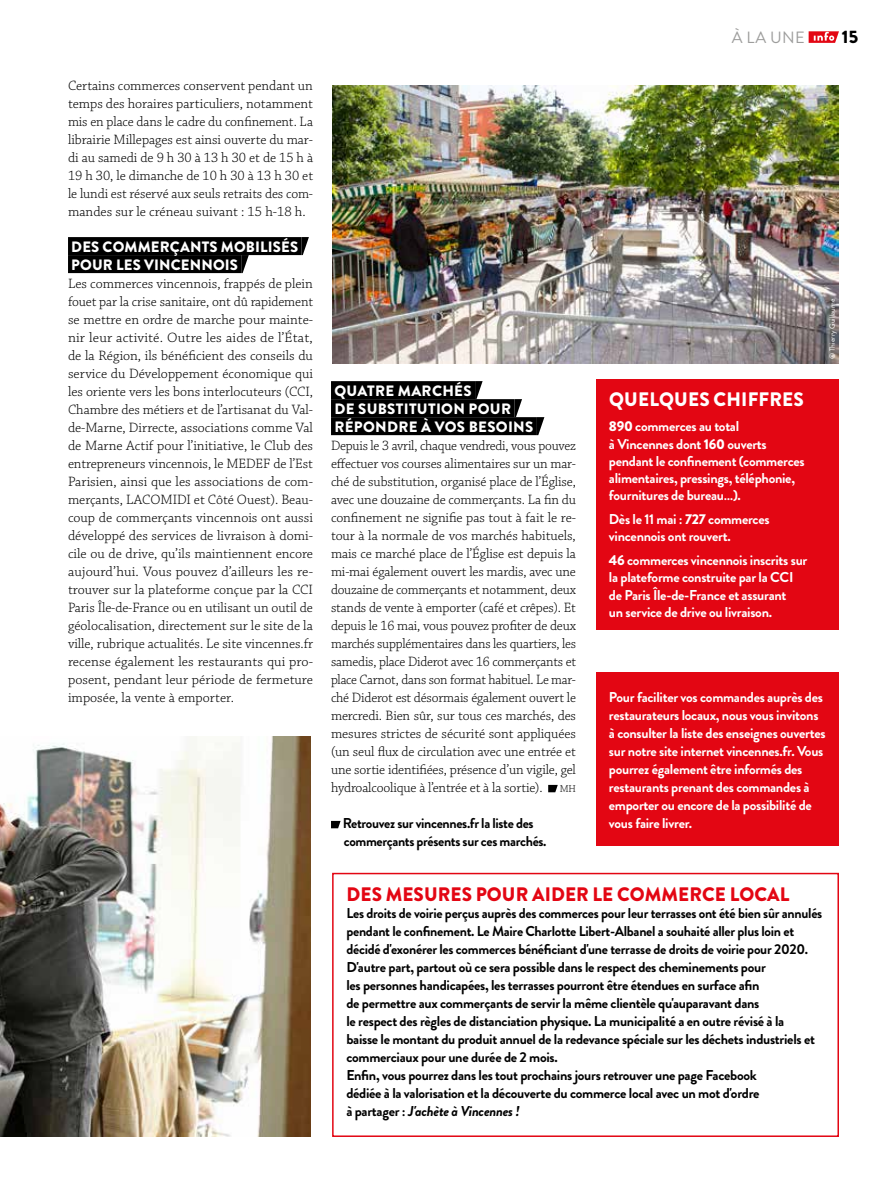
<style>
.page{position:relative;width:893px;height:1191px;background:#fff}
.page>*{position:absolute;margin:0;border:0;box-sizing:border-box;transform-origin:0 0}
.TITRE_ENCADRÉ{font:900 19.5px "Brandon Grotesque";letter-spacing:.005em;color:#e30613}
.TITRE_ENCADRÉ-2{font:900 19.5px "Brandon Grotesque";letter-spacing:.01em;color:#fff}
.t1{font:900 18px "Brandon Grotesque";color:#000}
.t2{font:16.35px "Brandon Grotesque";color:#9d9d9c}
._00_INTER{font:900 15px/18px "Brandon Grotesque";letter-spacing:.02em;color:#fff}
._00_TEXTE_COURANT{font:300 14.25px/18px "Chaparral Pro";letter-spacing:-.005em;color:#000;text-align:justify}
._00_TEXTE_COURANT-2{font:300 14.25px/18px "Chaparral Pro";letter-spacing:-.005em;color:#000;text-align:justify;scale:.96 1}
.TXT_ENCADRE{font:700 14.25px/18px "Brandon Grotesque";letter-spacing:-.02em;color:#000}
.TXT_ENCADRE-2{font:700 14.25px/17.2px "Brandon Grotesque";letter-spacing:-.02em;color:#fff}
._00_INFOS{font:700 14.25px/18px "Brandon Grotesque";letter-spacing:-.025em;color:#000}
._00_credits{font:7.5px "Brandon Grotesque";color:#fff}
.s1{font-size:10.5px}
.s2{font-weight:900}
.s3{font-style:italic}
</style>
<div class="page">
<div style="left:68px;top:237px;width:233px;height:18px;background:#000"></div>
<div style="left:68px;top:255px;width:173px;height:18px;background:#000"></div>
<svg style="left:301px;top:237px;width:8px;height:18px"></svg>
<svg style="left:241px;top:255px;width:8px;height:18px"></svg>
<div style="left:331px;top:381px;width:144px;height:18px;background:#000"></div>
<div style="left:331px;top:399px;width:184px;height:18px;background:#000"></div>
<div style="left:331px;top:417px;width:206px;height:18px;background:#000"></div>
<svg style="left:475px;top:381px;width:8px;height:18px"></svg>
<svg style="left:515px;top:399px;width:7px;height:18px"></svg>
<svg style="left:537px;top:417px;width:7px;height:18px"></svg>
<svg style="left:548px;top:785px;width:10px;height:7px"></svg>
<svg style="left:331px;top:821px;width:10px;height:7px"></svg>
<div style="left:596px;top:379px;width:243px;height:250px;background:#e30613"></div>
<img style="left:0;top:736px;width:311px;height:401px">
<img style="left:332px;top:85px;width:507px;height:278px">
<div style="left:332px;top:872px;width:507px;height:265px;border:2px solid #e30613"></div>
<div style="left:596px;top:672px;width:243px;height:173px;background:#e30613"></div>
<svg style="left:809px;top:31px;width:30px;height:12px"></svg>
<p class="_00_TEXTE_COURANT" style="left:68px;top:77px;width:247px">Certains commerces conservent pendant un temps des horaires particuliers, notamment mis en place dans le cadre du confinement. La librairie Millepages est ainsi ouverte du mar&shy;di au samedi de 9 h 30 à 13 h 30 et de 15 h à 19 h 30, le dimanche de 10 h 30 à 13 h 30 et le lundi est réservé aux seuls retraits des com&shy;mandes sur le créneau suivant : 15 h-18 h.</p>
<p class="_00_INTER" style="left:71px;top:238px;width:228px">DES COMMERÇANTS MOBILISÉS<br>POUR LES VINCENNOIS</p>
<p class="_00_TEXTE_COURANT" style="left:68px;top:275px;width:247px">Les commerces vincennois, frappés de plein fouet par la crise sanitaire, ont dû rapidement se mettre en ordre de marche pour mainte&shy;nir leur activité. Outre les aides de l’État, de la Région, ils bénéficient des conseils du service du Développement économique qui les oriente vers les bons interlocuteurs (CCI, Chambre des métiers et de l’artisanat du Val&shy;de-Marne, Dirrecte, associations comme Val de Marne Actif pour l’initiative, le Club des entrepreneurs vincennois, le MEDEF de l’Est Parisien, ainsi que les associations de com&shy;merçants, LACOMIDI et Côté Ouest). Beau&shy;coup de commerçants vincennois ont aussi développé des services de livraison à domi&shy;cile ou de drive, qu’ils maintiennent encore aujourd’hui. Vous pouvez d’ailleurs les re&shy;trouver sur la plateforme conçue par la CCI Paris Île-de-France ou en utilisant un outil de géolocalisation, directement sur le site de la ville, rubrique actualités. Le site vincennes.fr recense également les restaurants qui pro&shy;posent, pendant leur période de fermeture imposée, la vente à emporter.</p>
<p class="t2" style="left:732px;top:26px;width:75px">À LA UNE</p>
<p class="t1" style="left:842px;top:24px;width:18px">15</p>
<p class="_00_INTER" style="left:334px;top:382px;width:200px">QUATRE MARCHÉS<br>DE SUBSTITUTION POUR<br>RÉPONDRE À VOS BESOINS</p>
<p class="_00_TEXTE_COURANT-2" style="left:331px;top:437px;width:257px">Depuis le 3 avril, chaque vendredi, vous pouvez effectuer vos courses alimentaires sur un mar&shy;ché de substitution, organisé place de l’Église, avec une douzaine de commerçants. La fin du confinement ne signifie pas tout à fait le re&shy;tour à la normale de vos marchés habituels, mais ce marché place de l’Église est depuis la mi-mai également ouvert les mardis, avec une douzaine de commerçants et notamment, deux stands de vente à emporter (café et crêpes). Et depuis le 16 mai, vous pouvez profiter de deux marchés supplémentaires dans les quartiers, les samedis, place Diderot avec 16 commerçants et place Carnot, dans son format habituel. Le mar&shy;ché Diderot est désormais également ouvert le mercredi. Bien sûr, sur tous ces marchés, des mesures strictes de sécurité sont appliquées (un seul flux de circulation avec une entrée et une sortie identifiées, présence d’un vigile, gel hydroalcoolique à l’entrée et à la sortie). <span class="s1">MH</span></p>
<p class="_00_INFOS" style="left:343px;top:814px;width:205px">Retrouvez sur vincennes.fr la liste des commerçants présents sur ces marchés.</p>
<p class="TITRE_ENCADRÉ-2" style="left:609px;top:385px;width:196px">QUELQUES CHIFFRES</p>
<p class="TXT_ENCADRE-2" style="left:609px;top:418px;width:197px"><span class="s2">890</span> commerces au total<br>à Vincennes dont <span class="s2">160</span> ouverts pendant le confinement (commerces alimentaires, pressings, téléphonie, fournitures de bureau…).</p>
<p class="TXT_ENCADRE-2" style="left:609px;top:511px;width:162px">Dès le 11 mai : <span class="s2">727</span> commerces vincennois ont rouvert.</p>
<p class="TXT_ENCADRE-2" style="left:609px;top:551px;width:200px"><span class="s2">46</span> commerces vincennois inscrits sur la plateforme construite par la CCI de Paris Île-de-France et assurant<br>un service de drive ou livraison.</p>
<p class="_00_credits" style="left:827px;top:359px;width:62px;rotate:-90deg">© Thierry Guillaume</p>
<p class="TXT_ENCADRE-2" style="left:609px;top:688px;width:218px;line-height:18px">Pour faciliter vos commandes auprès des restaurateurs locaux, nous vous invitons à consulter la liste des enseignes ouvertes sur notre site internet vincennes.fr. Vous pourrez également être informés des restaurants prenant des commandes à emporter ou encore de la possibilité de vous faire livrer.</p>
<p class="TITRE_ENCADRÉ" style="left:346px;top:880px;width:444px">DES MESURES POUR AIDER LE COMMERCE LOCAL</p>
<p class="TXT_ENCADRE" style="left:346px;top:904px;width:477px">Les droits de voirie perçus auprès des commerces pour leur terrasses ont été bien sûr annulés pendant le confinement. Le Maire Charlotte Libert-Albanel a souhaité aller plus loin et décidé d'exonérer les commerces bénéficiant d'une terrasse de droits de voirie pour 2020.</p>
<p class="TXT_ENCADRE" style="left:346px;top:958px;width:470px">D'autre part, partout où ce sera possible dans le respect des cheminements pour<br>les personnes handicapées, les terrasses pourront être étendues en surface afin<br>de permettre aux commerçants de servir la même clientèle qu'auparavant dans<br>le respect des règles de distanciation physique. La municipalité a en outre révisé à la baisse le montant du produit annuel de la redevance spéciale sur les déchets industriels et commerciaux pour une durée de 2 mois.</p>
<p class="TXT_ENCADRE" style="left:346px;top:1066px;width:415px">Enfin, vous pourrez dans les tout prochains jours retrouver une page Facebook dédiée à la valorisation et la découverte du commerce local avec un mot d'ordre à partager : <span class="s3">J'achète à Vincennes !</span></p>
</div>
